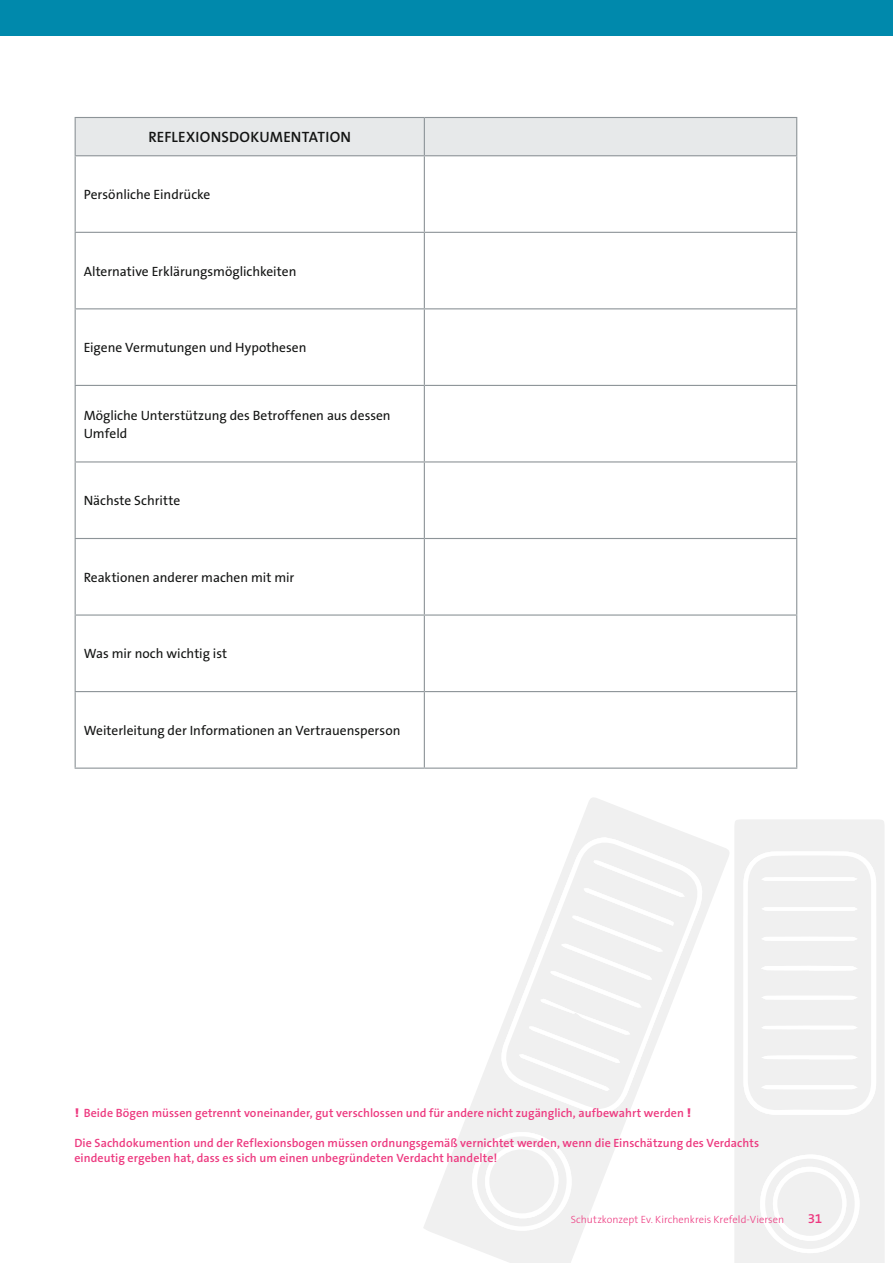
<style>
.page{position:relative;width:893px;height:1263px;background:#fff}
.page>*{position:absolute;margin:0;border:0;box-sizing:border-box;transform-origin:0 0}
.t1{font:600 15px "The Sans OT6";letter-spacing:.015em;color:#131413}
.t2{font:13.5px/18px "The Sans OT5 Plain";color:#131413}
.t3{font:600 13.5px "The Sans OT6";color:#ed3a80}
.t4{font:600 12px/15px "The Sans OT6";letter-spacing:.005em;color:#ed3a80}
.t5{font:300 10.5px "The Sans OT3";letter-spacing:.005em;color:#ed3a80}
.s1{font-family:"Univers CE";font-weight:900}
</style>
<div class="page">
<div style="left:735px;top:820px;width:150px;height:443px;background:#f0f0f0"></div>
<svg style="left:423px;top:798px;width:306px;height:465px"></svg>
<svg style="left:497px;top:837px;width:210px;height:281px"></svg>
<svg style="left:502px;top:839px;width:199px;height:270px"></svg>
<svg style="left:743px;top:851px;width:133px;height:264px"></svg>
<svg style="left:760px;top:1154px;width:100px;height:99px"></svg>
<svg style="left:519px;top:860px;width:166px;height:231px"></svg>
<svg style="left:472px;top:1132px;width:100px;height:99px"></svg>
<div style="left:777px;top:1172px;width:65px;height:64px;background:#f0f0f0;border-radius:50%"></div>
<div style="left:489px;top:1149px;width:65px;height:64px;background:#f0f0f0;border-radius:50%"></div>
<div style="left:0;top:0;width:893px;height:35px;background:#0089ac"></div>
<div style="left:76px;top:118px;width:720px;height:37px;background:#e7e9ea"></div>
<hr style="left:75px;top:117px;width:349px;height:1px;background:#8d9498">
<hr style="left:75px;top:118px;width:1px;height:37px;background:#8d9498">
<hr style="left:424px;top:117px;width:373px;height:1px;background:#8d9498">
<hr style="left:424px;top:118px;width:1px;height:37px;background:#8d9498">
<hr style="left:796px;top:118px;width:1px;height:37px;background:#8d9498">
<hr style="left:75px;top:155px;width:349px;height:1px;background:#8d9498">
<hr style="left:75px;top:156px;width:1px;height:76px;background:#8d9498">
<hr style="left:424px;top:155px;width:373px;height:1px;background:#8d9498">
<hr style="left:424px;top:156px;width:1px;height:76px;background:#8d9498">
<hr style="left:796px;top:156px;width:1px;height:76px;background:#8d9498">
<hr style="left:75px;top:232px;width:349px;height:1px;background:#8d9498">
<hr style="left:75px;top:233px;width:1px;height:75px;background:#8d9498">
<hr style="left:424px;top:232px;width:373px;height:1px;background:#8d9498">
<hr style="left:424px;top:233px;width:1px;height:75px;background:#8d9498">
<hr style="left:796px;top:233px;width:1px;height:75px;background:#8d9498">
<hr style="left:75px;top:308px;width:349px;height:1px;background:#8d9498">
<hr style="left:75px;top:309px;width:1px;height:76px;background:#8d9498">
<hr style="left:424px;top:308px;width:373px;height:1px;background:#8d9498">
<hr style="left:424px;top:309px;width:1px;height:76px;background:#8d9498">
<hr style="left:796px;top:309px;width:1px;height:76px;background:#8d9498">
<hr style="left:75px;top:385px;width:349px;height:1px;background:#8d9498">
<hr style="left:75px;top:386px;width:1px;height:75px;background:#8d9498">
<hr style="left:424px;top:385px;width:373px;height:1px;background:#8d9498">
<hr style="left:424px;top:386px;width:1px;height:75px;background:#8d9498">
<hr style="left:796px;top:386px;width:1px;height:75px;background:#8d9498">
<hr style="left:75px;top:461px;width:349px;height:1px;background:#8d9498">
<hr style="left:75px;top:462px;width:1px;height:76px;background:#8d9498">
<hr style="left:424px;top:461px;width:373px;height:1px;background:#8d9498">
<hr style="left:424px;top:462px;width:1px;height:76px;background:#8d9498">
<hr style="left:796px;top:462px;width:1px;height:76px;background:#8d9498">
<hr style="left:75px;top:538px;width:349px;height:1px;background:#8d9498">
<hr style="left:75px;top:539px;width:1px;height:75px;background:#8d9498">
<hr style="left:424px;top:538px;width:373px;height:1px;background:#8d9498">
<hr style="left:424px;top:539px;width:1px;height:75px;background:#8d9498">
<hr style="left:796px;top:539px;width:1px;height:75px;background:#8d9498">
<hr style="left:75px;top:614px;width:349px;height:2px;background:#8d9498">
<hr style="left:75px;top:616px;width:1px;height:75px;background:#8d9498">
<hr style="left:424px;top:614px;width:373px;height:2px;background:#8d9498">
<hr style="left:424px;top:616px;width:1px;height:75px;background:#8d9498">
<hr style="left:796px;top:616px;width:1px;height:75px;background:#8d9498">
<hr style="left:75px;top:691px;width:349px;height:1px;background:#8d9498">
<hr style="left:75px;top:692px;width:1px;height:75px;background:#8d9498">
<hr style="left:424px;top:691px;width:373px;height:1px;background:#8d9498">
<hr style="left:424px;top:692px;width:1px;height:75px;background:#8d9498">
<hr style="left:796px;top:692px;width:1px;height:75px;background:#8d9498">
<hr style="left:75px;top:767px;width:349px;height:2px;background:#8d9498">
<hr style="left:424px;top:767px;width:373px;height:2px;background:#8d9498">
<p class="t1" style="left:148px;top:127px;width:204px">REFLEXIONSDOKUMENTATION</p>
<p class="t2" style="left:84px;top:186px;width:128px">Persönliche Eindrücke</p>
<p class="t2" style="left:84px;top:262px;width:214px">Alternative Erklärungsmöglichkeiten</p>
<p class="t2" style="left:84px;top:339px;width:224px">Eigene Vermutungen und Hypothesen</p>
<p class="t2" style="left:84px;top:406px;width:309px">Mögliche Unterstützung des Betroffenen aus dessen<br>Umfeld</p>
<p class="t2" style="left:84px;top:492px;width:98px">Nächste Schritte</p>
<p class="t2" style="left:84px;top:568px;width:212px">Reaktionen anderer machen mit mir</p>
<p class="t2" style="left:84px;top:645px;width:145px">Was mir noch wichtig ist</p>
<p class="t2" style="left:84px;top:721px;width:318px">Weiterleitung der Informationen an Vertrauensperson</p>
<p class="t4" style="left:74px;top:1105px;width:619px"><span class="s1">!</span> Beide Bögen müssen getrennt voneinander, gut verschlossen und für andere nicht zugänglich, aufbewahrt werden <span class="s1">!</span></p>
<p class="t4" style="left:74px;top:1135px;width:686px">Die Sachdokumention und der Reflexionsbogen müssen ordnungsgemäß vernichtet werden, wenn die Einschätzung des Verdachts eindeutig ergeben hat, dass es sich um einen unbegründeten Verdacht handelte!</p>
<p class="t5" style="left:571px;top:1212px;width:215px">Schutzkonzept Ev. Kirchenkreis Krefeld-Viersen</p>
<p class="t3" style="left:808px;top:1209px;width:16px">31</p>
</div>
